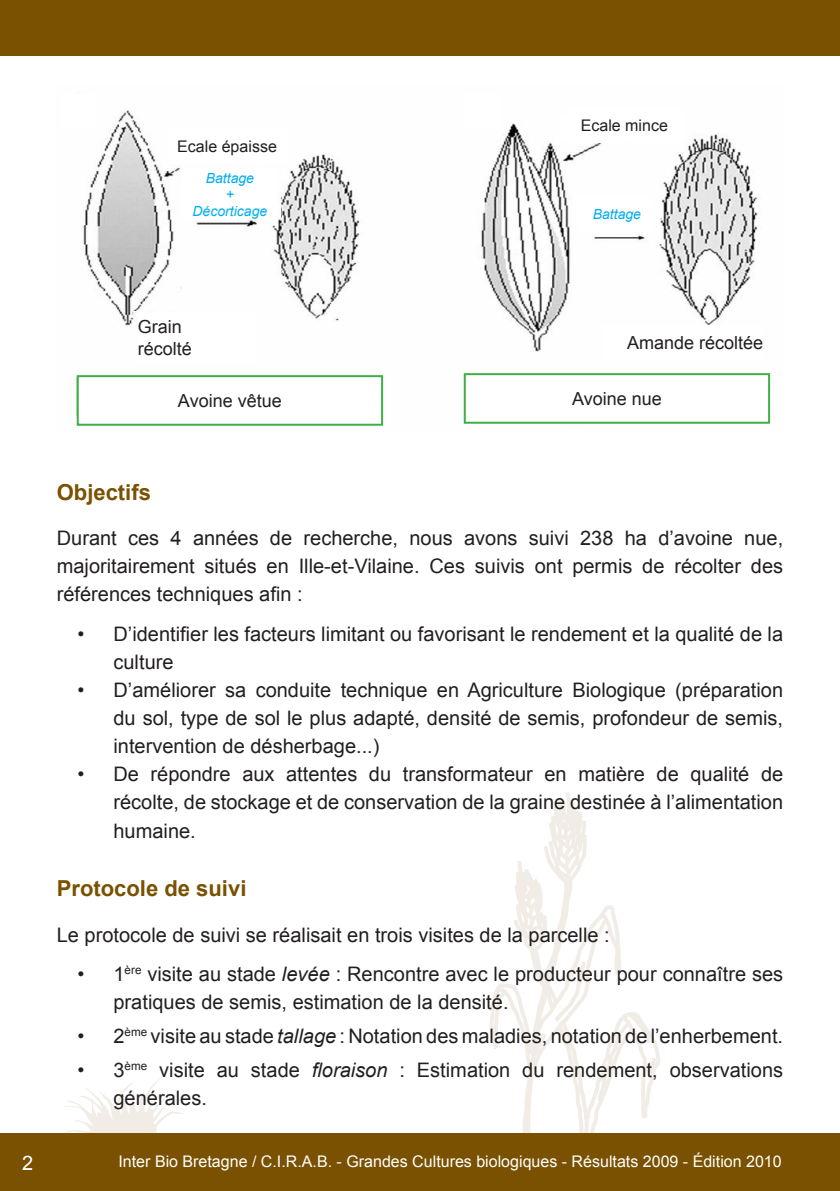
<style>
.page{position:relative;width:840px;height:1191px;background:#fff}
.page>*{position:absolute;margin:0;border:0;box-sizing:border-box;transform-origin:0 0}
.Titre_2{font:700 22px "Arial";color:#795100}
.Texte{font:20px/28px "Arial";color:#231f20;text-align:justify}
.Texte-2{font:20px "Arial";color:#fff}
.t1{font:18px/21.6px "Arial";color:#231f20}
.t2{font:16px "Arial";color:#fff}
.t3{font:16px "Arial";color:#231f20}
.t4{font:700 16px "Arial";color:#fff}
.t5{font:italic 14px/16.8px "Arial";color:#00aeef;text-align:center}
.s1{font-style:italic}
</style>
<div class="page">
<svg style="left:57px;top:1079px;width:129px;height:55px"></svg>
<div style="left:0;top:0;width:839px;height:55px;background:#795100"></div>
<svg style="left:488px;top:792px;width:173px;height:342px"></svg>
<div style="left:0;top:1134px;width:839px;height:57px;background:#795100"></div>
<img style="left:69px;top:110px;width:703px;height:316px">
<div style="left:168px;top:129px;width:117px;height:34px;background:#fff"></div>
<div style="left:565px;top:108px;width:117px;height:34px;background:#fff"></div>
<div style="left:183px;top:169px;width:94px;height:50px;background:#fff"></div>
<div style="left:580px;top:197px;width:73px;height:34px;background:#fff"></div>
<div style="left:138px;top:312px;width:116px;height:51px;background:#fff"></div>
<div style="left:602px;top:326px;width:160px;height:34px;background:#fff"></div>
<div style="left:78px;top:376px;width:304px;height:49px;background:#fff"></div>
<div style="left:77px;top:375px;width:306px;height:51px;border:2px solid #40ae49"></div>
<div style="left:464px;top:374px;width:304px;height:49px;background:#fff"></div>
<div style="left:463px;top:373px;width:306px;height:51px;border:2px solid #40ae49"></div>
<div style="left:61px;top:94px;width:36px;height:34px;background:#fff"></div>
<div style="left:463px;top:94px;width:36px;height:34px;background:#fff"></div>
<p class="t3" style="left:177px;top:136px;width:101px">Ecale épaisse</p>
<p class="t5" style="left:192px;top:169px;width:76px">Battage<br>+<br>Décorticage</p>
<p class="t1" style="left:138px;top:316px;width:56px">Grain récolté</p>
<p class="t3" style="left:580px;top:115px;width:89px">Ecale mince</p>
<p class="t5" style="left:592px;top:206px;width:50px">Battage</p>
<p class="t1" style="left:626px;top:332px;width:138px">Amande récoltée</p>
<p class="t1" style="left:178px;top:390px;width:105px">Avoine vêtue</p>
<p class="t1" style="left:571px;top:388px;width:91px">Avoine nue</p>
<p class="Titre_2" style="left:57px;top:477px;width:96px">Objectifs</p>
<p class="Texte" style="left:57px;top:524px;width:727px">Durant ces 4 années de recherche, nous avons suivi 238 ha d’avoine nue, majoritairement situés en Ille-et-Vilaine. Ces suivis ont permis de récolter des références techniques afin :</p>
<p class="Texte" style="left:113px;top:620px;width:670px;text-indent:-36px">• D’identifier les facteurs limitant ou favorisant le rendement et la qualité de la culture</p>
<p class="Texte" style="left:113px;top:676px;width:670px;text-indent:-36px">• D’améliorer sa conduite technique en Agriculture Biologique (préparation du sol, type de sol le plus adapté, densité de semis, profondeur de semis, intervention de désherbage...)</p>
<p class="Texte" style="left:113px;top:760px;width:670px;text-indent:-36px">• De répondre aux attentes du transformateur en matière de qualité de récolte, de stockage et de conservation de la graine destinée à l’alimentation humaine.</p>
<p class="Titre_2" style="left:57px;top:874px;width:191px">Protocole de suivi</p>
<p class="Texte" style="left:57px;top:920px;width:554px">Le protocole de suivi se réalisait en trois visites de la parcelle :</p>
<p class="Texte" style="left:113px;top:960px;width:670px;text-indent:-36px">• 1<sup>ère</sup> visite au stade <span class="s1">levée</span> : Rencontre avec le producteur pour connaître ses pratiques de semis, estimation de la densité.</p>
<p class="Texte" style="left:77px;top:1022px;width:706px">• 2<sup>ème</sup> visite au stade <span class="s1">tallage</span> : Notation des maladies, notation de l’enherbement.</p>
<p class="Texte" style="left:113px;top:1055px;width:670px;text-indent:-36px">• 3<sup>ème</sup> visite au stade <span class="s1">floraison</span> : Estimation du rendement, observations générales.</p>
<p class="t4" style="left:27px;top:1145px;width:19px">32</p>
<p class="t2" style="left:446px;top:1145px;width:366px">Inter Bio Bretagne - Elevage laitier - Résultats 2008</p>
<p class="Texte-2" style="left:22px;top:1150px;width:13px">2</p>
<p class="t2" style="left:118px;top:1151px;width:664px">Inter Bio Bretagne / C.I.R.A.B. - Grandes Cultures biologiques - Résultats 2009 - Édition 2010</p>
</div>
